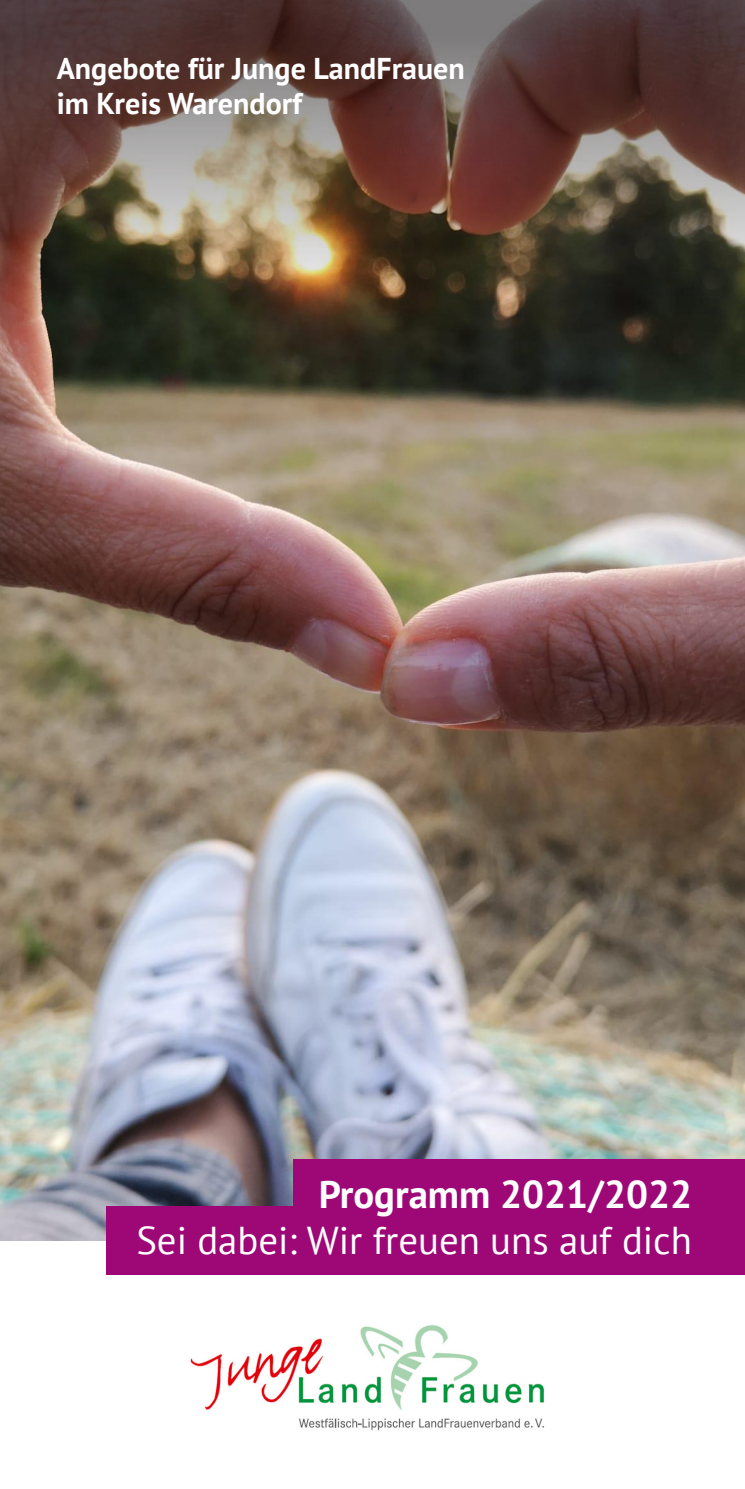
<style>
.page{position:relative;width:745px;height:1489px;background:#fff}
.page>*{position:absolute;margin:0;border:0;box-sizing:border-box;transform-origin:0 0}
.t1{font:38.75px "PT Sans";color:#fff}
.t2{font:700 38.75px "PT Sans";color:#fff}
.t3{font:700 30px/35px "PT Sans";color:#fff}
</style>
<div class="page">
<img style="left:0;top:354px;width:744px;height:886px">
<img style="left:0;top:0;width:744px;height:354px">
<img style="left:190px;top:1325px;width:355px;height:106px">
<div style="left:293px;top:1159px;width:451px;height:81px;background:#9d0876"></div>
<div style="left:106px;top:1206px;width:638px;height:69px;background:#9d0876"></div>
<p class="t3" style="left:57px;top:51px;width:409px">Angebote für Junge LandFrauen im Kreis Warendorf</p>
<p class="t2" style="left:318px;top:1168px;width:374px">Programm 2021/2022</p>
<p class="t1" style="left:136px;top:1215px;width:556px">Sei dabei: Wir freuen uns auf dich</p>
</div>
